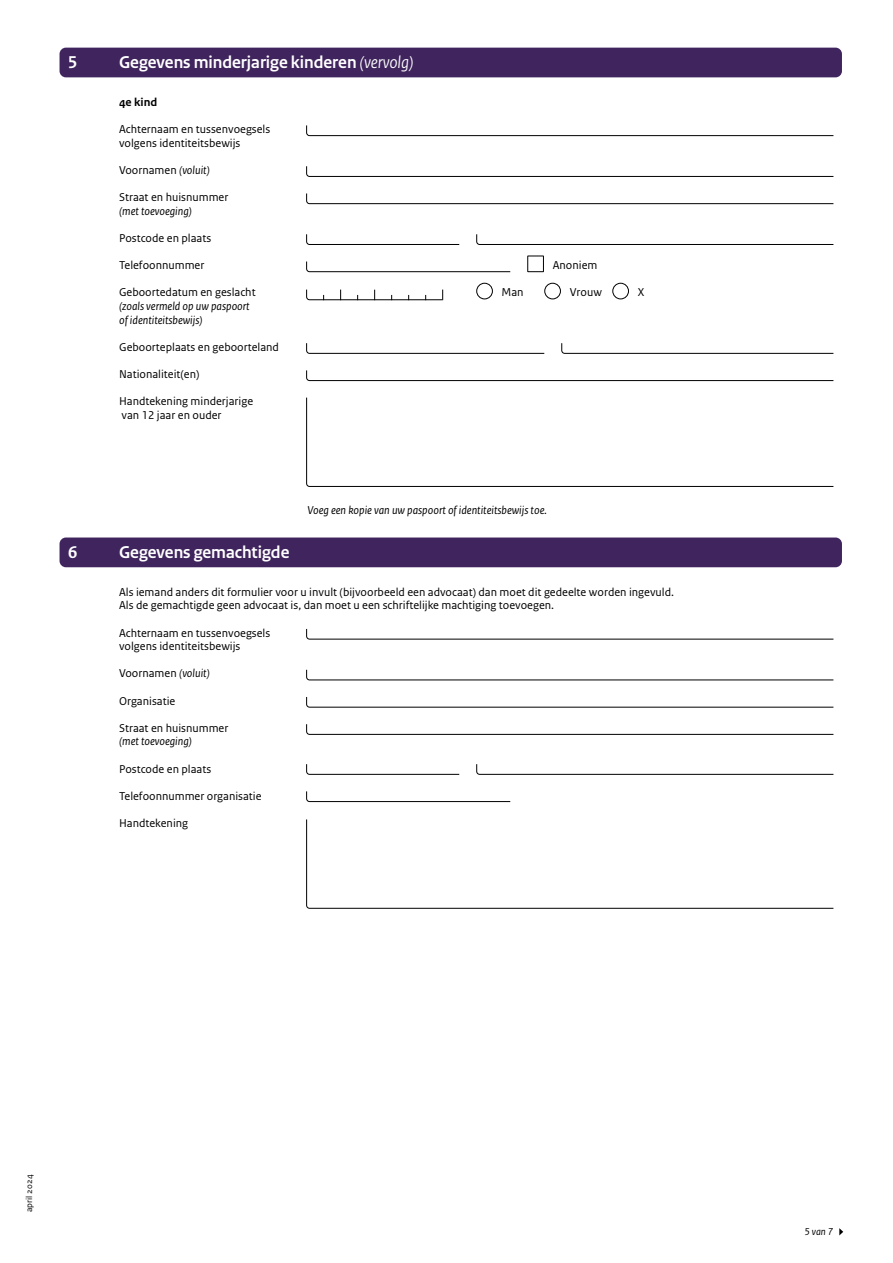
<style>
.page{position:relative;width:893px;height:1263px;background:#fff}
.page>*{position:absolute;margin:0;border:0;box-sizing:border-box;transform-origin:0 0}
.Kop_wit__niet_in_TOC{font:700 18px "Rijksoverheid Sans Heading";color:#fff}
.Kop_wit{font:700 18px "Rijksoverheid Sans Heading";color:#fff}
.Tekst_invulkaders{font:12px/13.6px "Rijksoverheid Sans Text";color:#000}
.Tekst_invulkaders-2{font:italic 12px/13.6px "Rijksoverheid Sans Text";color:#000}
.Tussenkop_H3{font:700 12px "Rijksoverheid Sans Text";color:#000}
.t1{font:italic 10.5px "Rijksoverheid Sans Text";color:#000}
.t2{font:9px "Rijksoverheid Sans Text";color:#000}
.s1{font-weight:400;font-style:italic}
.s2{font-style:italic}
.s3{font-style:normal}
</style>
<div class="page">
<svg style="left:839px;top:1228px;width:4px;height:7px"></svg>
<svg style="left:306px;top:289px;width:137px;height:12px"></svg>
<svg style="left:306px;top:125px;width:528px;height:12px"></svg>
<svg style="left:306px;top:628px;width:528px;height:12px"></svg>
<svg style="left:306px;top:166px;width:528px;height:11px"></svg>
<svg style="left:306px;top:669px;width:528px;height:12px"></svg>
<svg style="left:306px;top:697px;width:528px;height:11px"></svg>
<svg style="left:306px;top:261px;width:205px;height:12px"></svg>
<svg style="left:306px;top:791px;width:205px;height:11px"></svg>
<svg style="left:306px;top:193px;width:528px;height:12px"></svg>
<svg style="left:306px;top:724px;width:528px;height:11px"></svg>
<svg style="left:476px;top:234px;width:358px;height:11px"></svg>
<svg style="left:476px;top:764px;width:358px;height:11px"></svg>
<svg style="left:306px;top:234px;width:154px;height:11px"></svg>
<svg style="left:306px;top:764px;width:154px;height:11px"></svg>
<div style="left:527px;top:256px;width:17px;height:16px;border:1px solid #000"></div>
<svg style="left:561px;top:343px;width:273px;height:11px"></svg>
<svg style="left:306px;top:343px;width:239px;height:11px"></svg>
<svg style="left:306px;top:397px;width:528px;height:90px"></svg>
<svg style="left:306px;top:819px;width:528px;height:90px"></svg>
<svg style="left:306px;top:370px;width:528px;height:11px"></svg>
<div style="left:476px;top:283px;width:17px;height:16px;border:1px solid #000;border-radius:50%"></div>
<div style="left:544px;top:283px;width:17px;height:16px;border:1px solid #000;border-radius:50%"></div>
<div style="left:612px;top:283px;width:17px;height:16px;border:1px solid #000;border-radius:50%"></div>
<div style="left:60px;top:48px;width:782px;height:29px;background:#3f245d;border-radius:6px"></div>
<div style="left:60px;top:537px;width:782px;height:30px;background:#3f245d;border-radius:6px"></div>
<p class="Kop_wit__niet_in_TOC" style="left:68px;top:52px;width:11px">5</p>
<p class="Kop_wit__niet_in_TOC" style="left:119px;top:52px;width:296px">Gegevens minderjarige kinderen <span class="s1">(vervolg)</span></p>
<h3 class="Tussenkop_H3" style="left:119px;top:95px;width:40px">4e kind</h3>
<p class="Tekst_invulkaders" style="left:119px;top:123px;width:153px">Achternaam en tussenvoegsels volgens identiteitsbewijs</p>
<p class="Tekst_invulkaders" style="left:119px;top:163px;width:92px">Voornamen <span class="s2">(voluit)</span></p>
<p class="Tekst_invulkaders" style="left:119px;top:191px;width:111px">Straat en huisnummer</p>
<p class="Tekst_invulkaders-2" style="left:119px;top:204px;width:75px">(met toevoeging)</p>
<p class="Tekst_invulkaders" style="left:119px;top:231px;width:94px">Postcode en plaats</p>
<p class="Tekst_invulkaders" style="left:119px;top:259px;width:87px">Telefoonnummer</p>
<p class="Tekst_invulkaders" style="left:553px;top:259px;width:46px">Anoniem</p>
<p class="Tekst_invulkaders-2" style="left:119px;top:286px;width:138px"><span class="s3">Geboortedatum en geslacht </span>(zoals vermeld op uw paspoort of identiteitsbewijs)</p>
<p class="Tekst_invulkaders" style="left:501px;top:286px;width:24px">Man</p>
<p class="Tekst_invulkaders" style="left:570px;top:286px;width:34px">Vrouw</p>
<p class="Tekst_invulkaders" style="left:638px;top:286px;width:8px">X</p>
<p class="Tekst_invulkaders" style="left:119px;top:340px;width:161px">Geboorteplaats en geboorteland</p>
<p class="Tekst_invulkaders" style="left:119px;top:367px;width:82px">Nationaliteit(en)</p>
<p class="Tekst_invulkaders" style="left:119px;top:395px;width:136px">Handtekening minderjarige van 12 jaar en ouder</p>
<p class="Tekst_invulkaders-2" style="left:307px;top:504px;width:241px">Voeg een kopie van uw paspoort of identiteitsbewijs toe.</p>
<h2 class="Kop_wit" style="left:68px;top:542px;width:11px">6</h2>
<h2 class="Kop_wit" style="left:119px;top:542px;width:172px">Gegevens gemachtigde</h2>
<p class="Tekst_invulkaders" style="left:119px;top:585px;width:557px">Als iemand anders dit formulier voor u invult (bijvoorbeeld een advocaat) dan moet dit gedeelte worden ingevuld.<br>Als de gemachtigde geen advocaat is, dan moet u een schriftelijke machtiging toevoegen.</p>
<p class="Tekst_invulkaders" style="left:119px;top:626px;width:153px">Achternaam en tussenvoegsels volgens identiteitsbewijs</p>
<p class="Tekst_invulkaders" style="left:119px;top:667px;width:92px">Voornamen <span class="s2">(voluit)</span></p>
<p class="Tekst_invulkaders" style="left:119px;top:694px;width:58px">Organisatie</p>
<p class="Tekst_invulkaders" style="left:119px;top:721px;width:111px">Straat en huisnummer</p>
<p class="Tekst_invulkaders-2" style="left:119px;top:735px;width:75px">(met toevoeging)</p>
<p class="Tekst_invulkaders" style="left:119px;top:762px;width:94px">Postcode en plaats</p>
<p class="Tekst_invulkaders" style="left:119px;top:789px;width:144px">Telefoonnummer organisatie</p>
<p class="Tekst_invulkaders" style="left:119px;top:816px;width:71px">Handtekening</p>
<p class="t2" style="left:24px;top:1212px;width:39px;rotate:-90deg">april 2024</p>
<p class="t1" style="left:804px;top:1226px;width:30px">5 van 7</p>
</div>
